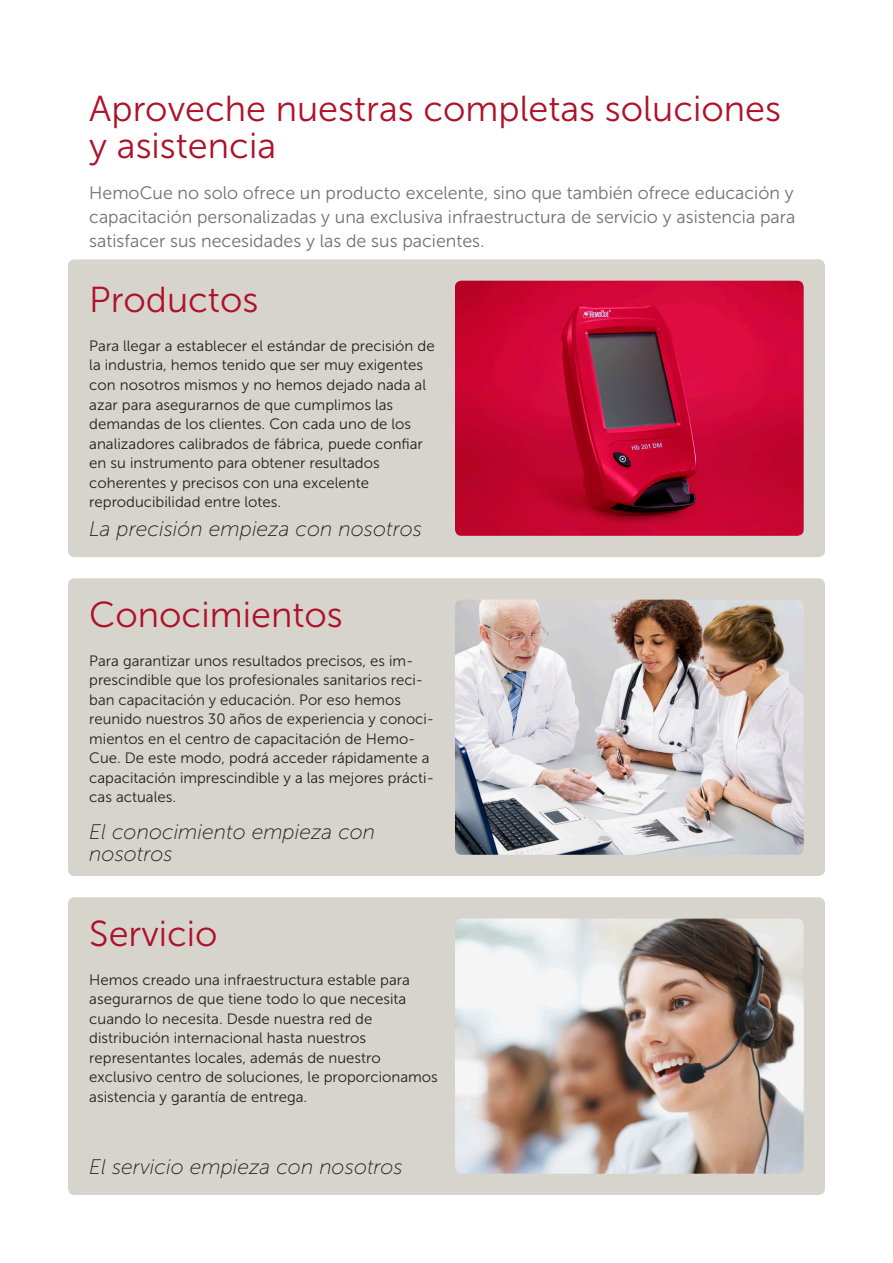
<style>
.page{position:relative;width:893px;height:1263px;background:#fff}
.page>*{position:absolute;margin:0;border:0;box-sizing:border-box;transform-origin:0 0}
.t1{font:36px/37.5px "Museo Sans 300";color:#ae1229}
.t2{font:italic 21px/22.5px "Museo Sans 100";color:#231f20}
.t3{font:18px/24px "Museo Sans 300";color:#717074;text-align:justify}
.t4{font:15px/19.5px "Museo Sans 300";color:#231f20}
</style>
<div class="page">
<div style="left:68px;top:578px;width:757px;height:298px;background:#d7d4cd;border-radius:6px"></div>
<div style="left:68px;top:897px;width:757px;height:298px;background:#d7d4cd;border-radius:6px"></div>
<div style="left:68px;top:259px;width:757px;height:298px;background:#d7d4cd;border-radius:6px"></div>
<img style="left:455px;top:918px;width:349px;height:256px">
<img style="left:455px;top:600px;width:349px;height:255px">
<img style="left:455px;top:281px;width:349px;height:255px">
<h1 class="t1" style="left:89px;top:90px;width:693px">Aproveche nuestras completas soluciones y asistencia</h1>
<p class="t3" style="left:89px;top:181px;width:708px">HemoCue no solo ofrece un producto excelente, sino que también ofrece educación y capacitación personalizadas y una exclusiva infraestructura de servicio y asistencia para satisfacer sus necesidades y las de sus pacientes.</p>
<h1 class="t1" style="left:89px;top:281px;width:171px">Productos</h1>
<p class="t4" style="left:89px;top:336px;width:347px">Para llegar a establecer el estándar de precisión de la industria, hemos tenido que ser muy exigentes con nosotros mismos y no hemos dejado nada al azar para asegurarnos de que cumplimos las demandas de los clientes. Con cada uno de los analizadores calibrados de fábrica, puede confiar en su instrumento para obtener resultados coherentes y precisos con una excelente reproducibilidad entre lotes.</p>
<h2 class="t2" style="left:89px;top:518px;width:334px">La precisión empieza con nosotros</h2>
<h1 class="t1" style="left:89px;top:596px;width:255px">Conocimientos</h1>
<p class="t4" style="left:89px;top:651px;width:346px">Para garantizar unos resultados precisos, es im&shy;prescindible que los profesionales sanitarios reci&shy;ban capacitación y educación. Por eso hemos reunido nuestros 30 años de experiencia y conoci&shy;mientos en el centro de capacitación de Hemo-Cue. De este modo, podrá acceder rápidamente a capacitación imprescindible y a las mejores prácti&shy;cas actuales.</p>
<h2 class="t2" style="left:89px;top:821px;width:287px">El conocimiento empieza con nosotros</h2>
<h1 class="t1" style="left:89px;top:915px;width:130px">Servicio</h1>
<p class="t4" style="left:89px;top:970px;width:350px">Hemos creado una infraestructura estable para asegurarnos de que tiene todo lo que necesita cuando lo necesita. Desde nuestra red de distribución internacional hasta nuestros representantes locales, además de nuestro exclusivo centro de soluciones, le proporcionamos asistencia y garantía de entrega.</p>
<h2 class="t2" style="left:89px;top:1155px;width:315px">El servicio empieza con nosotros</h2>
</div>
